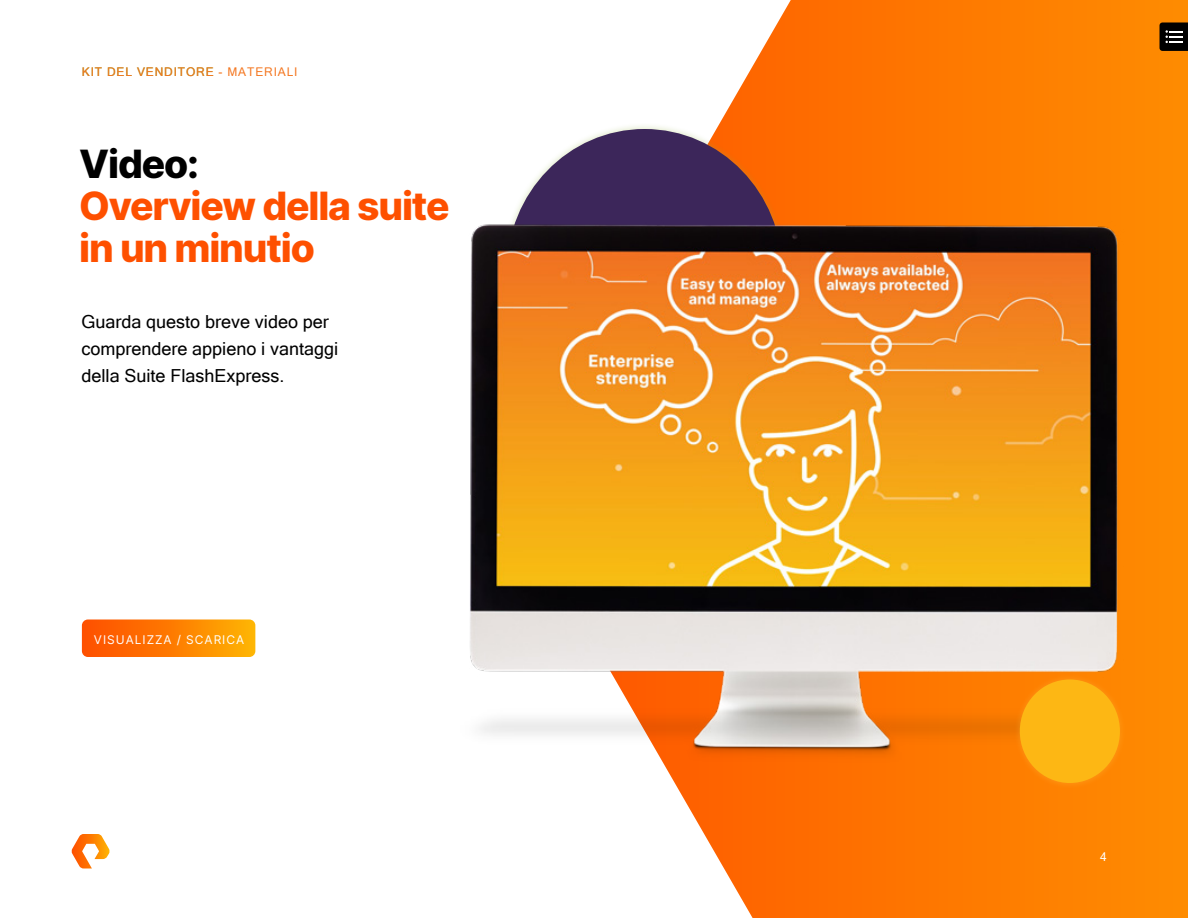
<style>
.page{position:relative;width:1188px;height:918px;background:#fff}
.page>*{position:absolute;margin:0;border:0;box-sizing:border-box;transform-origin:0 0}
.t1{font:800 39px/42px "Inter";letter-spacing:-.03em;color:#fe5000}
.t2{font:800 39px "Inter";letter-spacing:-.03em;color:#000}
.t3{font:18px/27px "Microsoft Sans Serif";color:#000}
.t4{font:12px "Microsoft Sans Serif";letter-spacing:.07em;color:#f47721}
.t5{font:12px "Inter";letter-spacing:.08em;color:#fff}
.t6{font:12px "Microsoft Sans Serif";color:#fff}
</style>
<div class="page">
<svg style="left:674px;top:0;width:514px;height:918px;background:#fe861a"></svg>
<svg style="left:1160px;top:22px;width:28px;height:29px"></svg>
<div style="left:501px;top:123px;width:287px;height:297px;background:#90ae3c;opacity:.3"></div>
<div style="left:507px;top:129px;width:275px;height:285px;background:#3c265a;border-radius:50%"></div>
<img style="left:470px;top:176px;width:718px;height:606px">
<div style="left:1014px;top:674px;width:112px;height:115px;background:#fe8501"></div>
<div style="left:1020px;top:680px;width:100px;height:103px;background:#fdb714;border-radius:50%"></div>
<svg style="left:82px;top:620px;width:173px;height:37px;background:#fe7e01"></svg>
<svg style="left:71px;top:834px;width:39px;height:34px"></svg>
<p class="t4" style="left:82px;top:65px;width:217px">KIT DEL VENDITORE - MATERIALI</p>
<h1 class="t2" style="left:79px;top:136px;width:121px">Video:</h1>
<h1 class="t1" style="left:79px;top:184px;width:372px">Overview della suite in un minutio</h1>
<p class="t3" style="left:81px;top:308px;width:258px">Guarda questo breve video per comprendere appieno i vantaggi della Suite FlashExpress.</p>
<p class="t5" style="left:94px;top:631px;width:152px">VISUALIZZA / SCARICA</p>
<p class="t6" style="left:1100px;top:850px;width:8px">4</p>
</div>
